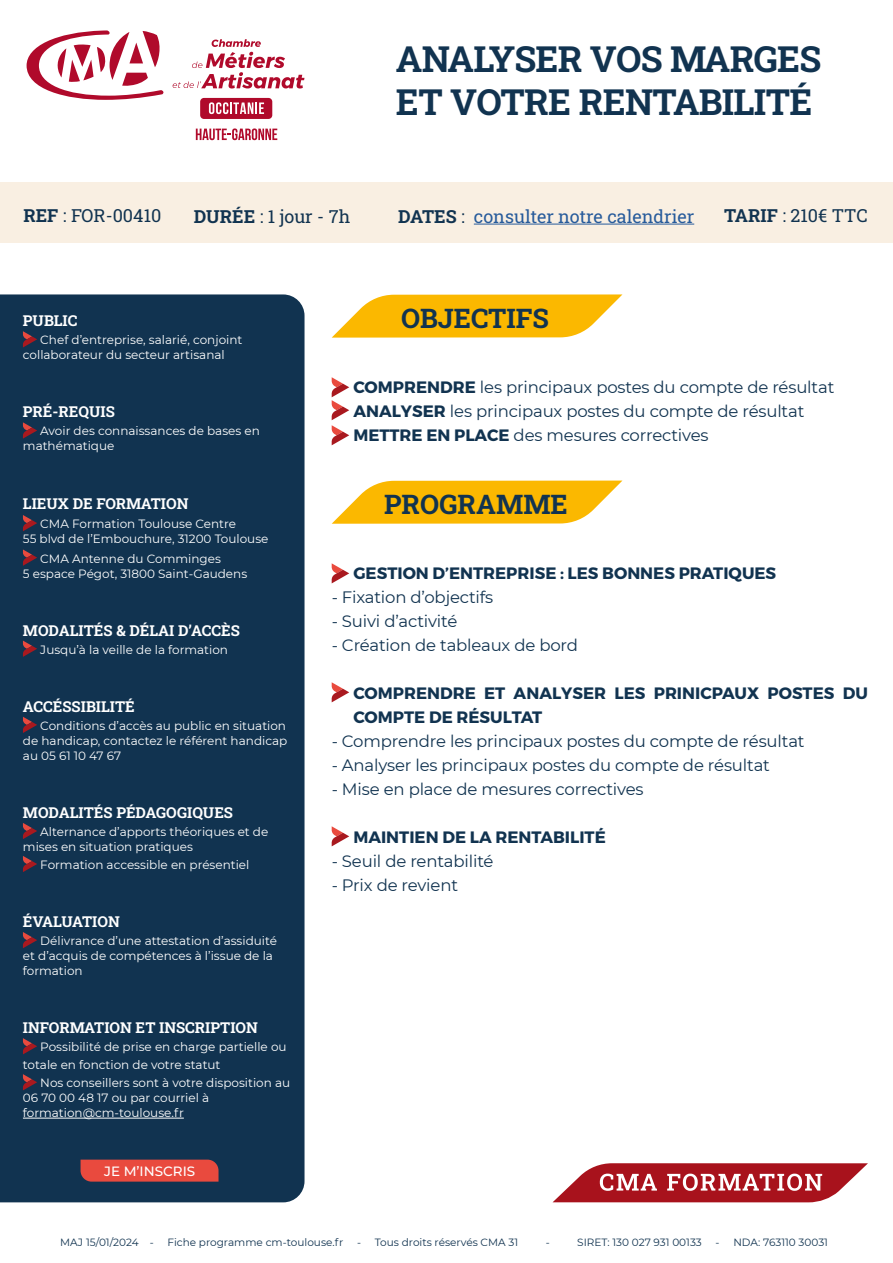
<style>
.page{position:relative;width:893px;height:1263px;background:#fff}
.page>*{position:absolute;margin:0;border:0;box-sizing:border-box;transform-origin:0 0}
.t1{font:700 36px/43.2px "Roboto Slab";letter-spacing:-.02em;color:#113350}
.t2{font:700 27px "Roboto Slab";color:#113350}
.t3{font:18px "Roboto Slab";color:#113350}
.t4{font:18px "Roboto Slab";color:#275b9b}
.t5{font:16.5px/24px "Montserrat";letter-spacing:-.01em;color:#113350}
.t6{font:700 16.5px/24px "Montserrat";color:#113350}
.t7{font:700 15px "Roboto Slab";color:#fff}
.t8{font:500 13.5px "Montserrat";color:#fff}
.t9{font:12px/15px "Montserrat";color:#fff}
.t10{font:10.5px "Montserrat";color:#113350}
.s1{font-weight:700}
.s2{font-weight:700;color:#113350}
.s3{color:#113350}
</style>
<div class="page">
<div style="left:0;top:183px;width:893px;height:60px;background:#f9efe2"></div>
<hr style="left:474px;top:224px;width:220px;height:1px;background:#275b9b">
<svg style="left:332px;top:294px;width:290px;height:44px"></svg>
<div style="left:0;top:294px;width:305px;height:908px;background:#113350"></div>
<svg style="left:23px;top:331px;width:14px;height:16px"></svg>
<svg style="left:27px;top:30px;width:137px;height:70px"></svg>
<div style="left:200px;top:98px;width:72px;height:21px;background:#b00a2b;border-radius:4px"></div>
<svg style="left:173px;top:39px;width:132px;height:50px"></svg>
<svg style="left:209px;top:102px;width:55px;height:12px"></svg>
<svg style="left:196px;top:128px;width:81px;height:12px"></svg>
<svg style="left:332px;top:377px;width:17px;height:68px"></svg>
<svg style="left:23px;top:823px;width:14px;height:16px"></svg>
<svg style="left:23px;top:856px;width:14px;height:16px"></svg>
<svg style="left:23px;top:422px;width:14px;height:17px"></svg>
<svg style="left:23px;top:932px;width:14px;height:16px"></svg>
<svg style="left:23px;top:717px;width:14px;height:16px"></svg>
<svg style="left:23px;top:641px;width:14px;height:16px"></svg>
<svg style="left:23px;top:515px;width:14px;height:16px"></svg>
<svg style="left:23px;top:549px;width:14px;height:17px"></svg>
<hr style="left:23px;top:1118px;width:161px;height:1px;background:#fff">
<svg style="left:23px;top:1038px;width:14px;height:16px"></svg>
<svg style="left:23px;top:1074px;width:14px;height:16px"></svg>
<div style="left:81px;top:1159px;width:138px;height:22px;background:#e94a3e"></div>
<svg style="left:332px;top:563px;width:17px;height:20px"></svg>
<svg style="left:332px;top:682px;width:17px;height:20px"></svg>
<svg style="left:332px;top:826px;width:17px;height:20px"></svg>
<svg style="left:332px;top:481px;width:290px;height:43px"></svg>
<svg style="left:553px;top:1163px;width:315px;height:39px"></svg>
<h1 class="t1" style="left:396px;top:36px;width:427px">ANALYSER VOS MARGES<br>ET VOTRE RENTABILITÉ</h1>
<h3 class="t3" style="left:23px;top:203px;width:139px"><span class="s1">REF</span> : FOR-00410</h3>
<h3 class="t3" style="left:194px;top:204px;width:158px"><span class="s1">DURÉE</span> : 1 jour - 7h</h3>
<h3 class="t4" style="left:398px;top:204px;width:298px"><span class="s2">DATES</span> <span class="s3">:</span> consulter notre calendrier</h3>
<h3 class="t3" style="left:724px;top:203px;width:145px"><span class="s1">TARIF</span> : 210€ TTC</h3>
<p class="t7" style="left:23px;top:311px;width:56px">PUBLIC</p>
<h2 class="t2" style="left:401px;top:299px;width:149px">OBJECTIFS</h2>
<p class="t9" style="left:23px;top:332px;width:221px;text-indent:17px">Chef d’entreprise, salarié, conjoint collaborateur du secteur artisanal</p>
<p class="t7" style="left:23px;top:402px;width:93px">PRÉ-REQUIS</p>
<p class="t9" style="left:23px;top:423px;width:238px;text-indent:17px">Avoir des connaissances de bases en mathématique</p>
<p class="t7" style="left:23px;top:493px;width:167px">LIEUX DE FORMATION</p>
<p class="t9" style="left:23px;top:516px;width:247px;text-indent:17px">CMA Formation Toulouse Centre<br>55 blvd de l’Embouchure, 31200 Toulouse</p>
<p class="t9" style="left:23px;top:550px;width:226px;text-indent:17px">CMA Antenne du Comminges<br>5 espace Pégot, 31800 Saint-Gaudens</p>
<p class="t7" style="left:23px;top:620px;width:218px">MODALITÉS &amp; DÉLAI D’ACCÈS</p>
<p class="t9" style="left:40px;top:641px;width:189px">Jusqu’à la veille de la formation</p>
<p class="t7" style="left:23px;top:696px;width:113px">ACCÉSSIBILITÉ</p>
<p class="t9" style="left:23px;top:718px;width:266px;text-align:justify;text-indent:17px">Conditions d’accès au public en situation de handicap, contactez le référent handicap au 05 61 10 47 67</p>
<p class="t7" style="left:23px;top:802px;width:212px">MODALITÉS PÉDAGOGIQUES</p>
<p class="t9" style="left:23px;top:824px;width:247px;text-indent:17px">Alternance d’apports théoriques et de mises en situation pratiques</p>
<p class="t9" style="left:40px;top:857px;width:211px">Formation accessible en présentiel</p>
<p class="t7" style="left:23px;top:911px;width:98px">ÉVALUATION</p>
<p class="t9" style="left:23px;top:933px;width:256px;text-indent:17px">Délivrance d’une attestation d’assiduité et d’acquis de compétences à l’issue de la formation</p>
<p class="t7" style="left:23px;top:1017px;width:237px">INFORMATION ET INSCRIPTION</p>
<p class="t9" style="left:23px;top:1037px;width:265px;line-height:18px;text-indent:17px">Possibilité de prise en charge partielle ou totale en fonction de votre statut</p>
<p class="t9" style="left:23px;top:1075px;width:269px;text-indent:17px">Nos conseillers sont à votre disposition au<br>06 70 00 48 17 ou par courriel à formation@cm-toulouse.fr</p>
<p class="t8" style="left:104px;top:1162px;width:93px">JE M’INSCRIS</p>
<h3 class="t5" style="left:353px;top:375px;width:483px"><span class="s1">COMPRENDRE</span> les principaux postes du compte de résultat<br><span class="s1">ANALYSER</span> les principaux postes du compte de résultat<br><span class="s1">METTRE EN PLACE</span> des mesures correctives</h3>
<h2 class="t2" style="left:384px;top:485px;width:185px">PROGRAMME</h2>
<h3 class="t6" style="left:353px;top:561px;width:424px">GESTION D’ENTREPRISE : LES BONNES PRATIQUES</h3>
<h3 class="t5" style="left:332px;top:585px;width:163px">- Fixation d’objectifs</h3>
<h3 class="t5" style="left:332px;top:609px;width:127px">- Suivi d’activité</h3>
<h3 class="t5" style="left:332px;top:633px;width:248px">- Création de tableaux de bord</h3>
<h3 class="t6" style="left:353px;top:681px;width:516px">COMPRENDRE ET ANALYSER LES PRINICPAUX POSTES DU<br>COMPTE DE RÉSULTAT</h3>
<h3 class="t5" style="left:332px;top:729px;width:474px">- Comprendre les principaux postes du compte de résultat</h3>
<h3 class="t5" style="left:332px;top:753px;width:440px">- Analyser les principaux postes du compte de résultat</h3>
<h3 class="t5" style="left:332px;top:777px;width:313px">- Mise en place de mesures correctives</h3>
<h3 class="t6" style="left:353px;top:825px;width:254px">MAINTIEN DE LA RENTABILITÉ</h3>
<h3 class="t5" style="left:332px;top:849px;width:163px">- Seuil de rentabilité</h3>
<h3 class="t5" style="left:332px;top:873px;width:128px">- Prix de revient</h3>
<p class="t10" style="left:60px;top:1235px;width:95px">MAJ 15/01/2024 -</p>
<p class="t10" style="left:168px;top:1235px;width:177px">Fiche programme cm-toulouse.fr</p>
<p class="t10" style="left:357px;top:1235px;width:163px">- Tous droits réservés CMA 31</p>
<p class="t10" style="left:546px;top:1235px;width:6px">-</p>
<p class="t10" style="left:577px;top:1235px;width:126px">SIRET: 130 027 931 00133</p>
<p class="t10" style="left:716px;top:1235px;width:114px">- NDA: 763110 30031</p>
</div>
